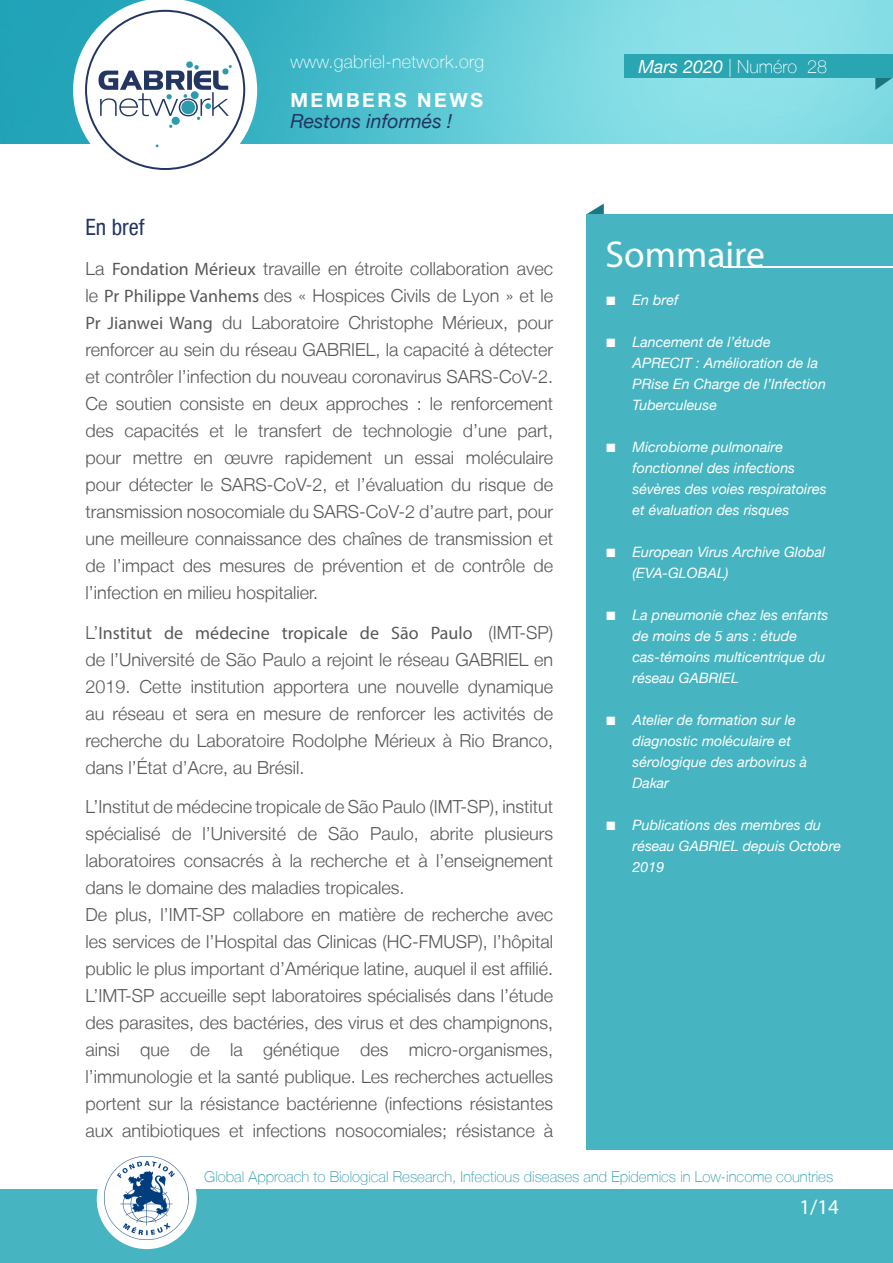
<style>
.page{position:relative;width:893px;height:1263px;background:#fff}
.page>*{position:absolute;margin:0;border:0;box-sizing:border-box;transform-origin:0 0}
.t1{font:37.5px "Myriad Pro";color:#fff}
.t2{font:condensed 22.5px "Helvetica Neue LT";color:#233662}
.t3{font:21px "Myriad Pro";color:#fff}
.t4{font:italic 19.5px "Helvetica Neue LT";color:#233662}
.t5{font:700 19.5px "Helvetica Neue LT";letter-spacing:.13em;color:#fff}
.t6{font:300 18px/27px "Helvetica Neue LT";color:#57585a;text-align:justify}
.t7{font:100 18px "Helvetica Neue LT";letter-spacing:.02em;color:#fff}
.t8{font:100 18px "Helvetica Neue LT";color:#fff}
.t9{font:100 15px "Helvetica Neue LT";color:#2b9bad}
.t10{font:italic 14.25px/21px "Helvetica Neue LT";color:#fff}
.s1{font-family:"Myriad Pro";font-weight:400}
.s2{font-weight:400;font-style:italic}
.s3{font-family:"Arial";font-style:normal;font-size:18px}
</style>
<div class="page">
<div style="left:587px;top:214px;width:306px;height:935px;background:#47b5c1"></div>
<hr style="left:724px;top:267px;width:169px;height:1px;background:#fff">
<img style="left:0;top:0;width:893px;height:143px">
<svg style="left:73px;top:0;width:184px;height:170px"></svg>
<svg style="left:875px;top:77px;width:18px;height:13px"></svg>
<div style="left:624px;top:54px;width:269px;height:23px;background:#2aa5b2"></div>
<div style="left:0;top:1190px;width:893px;height:73px;background:#47b5c1"></div>
<div style="left:97px;top:1149px;width:100px;height:100px;background:#fff;border-radius:50%"></div>
<img style="left:105px;top:1156px;width:83px;height:84px">
<svg style="left:587px;top:204px;width:17px;height:10px"></svg>
<p class="t7" style="left:290px;top:51px;width:195px">www.gabriel-network.org</p>
<p class="t5" style="left:290px;top:88px;width:194px">MEMBERS NEWS</p>
<p class="t4" style="left:290px;top:109px;width:163px">Restons informés !</p>
<p class="t2" style="left:85px;top:214px;width:61px">En bref</p>
<p class="t6" style="left:85px;top:254px;width:469px">La <span class="s1">Fondation Mérieux</span> travaille en étroite collaboration avec le <span class="s1">Pr Philippe Vanhems</span> des « Hospices Civils de Lyon » et le <span class="s1">Pr Jianwei Wang</span> du Laboratoire Christophe Mérieux, pour renforcer au sein du réseau GABRIEL, la capacité à détecter et contrôler l’infection du nouveau coronavirus SARS-CoV-2.<br>Ce soutien consiste en deux approches : le renforcement des capacités et le transfert de technologie d’une part, pour mettre en œuvre rapidement un essai moléculaire pour détecter le SARS-CoV-2, et l’évaluation du risque de transmission nosocomiale du SARS-CoV-2 d’autre part, pour une meilleure connaissance des chaînes de transmission et de l’impact des mesures de prévention et de contrôle de l’infection en milieu hospitalier.</p>
<p class="t6" style="left:85px;top:618px;width:469px">L’<span class="s1">Institut de médecine tropicale de São Paulo</span> (IMT-SP) de l’Université de São Paulo a rejoint le réseau GABRIEL en 2019. Cette institution apportera une nouvelle dynamique au réseau et sera en mesure de renforcer les activités de recherche du Laboratoire Rodolphe Mérieux à Rio Branco, dans l’État d’Acre, au Brésil.</p>
<p class="t6" style="left:85px;top:793px;width:469px">L’Institut de médecine tropicale de São Paulo (IMT-SP), institut spécialisé de l’Université de São Paulo, abrite plusieurs laboratoires consacrés à la recherche et à l’enseignement dans le domaine des maladies tropicales.</p>
<p class="t6" style="left:85px;top:901px;width:469px">De plus, l’IMT-SP collabore en matière de recherche avec les services de l’Hospital das Clinicas (HC-FMUSP), l’hôpital public le plus important d’Amérique latine, auquel il est affilié.<br>L’IMT-SP accueille sept laboratoires spécialisés dans l’étude des parasites, des bactéries, des virus et des champignons, ainsi que de la génétique des micro-organismes, l’immunologie et la santé publique. Les recherches actuelles portent sur la résistance bactérienne (infections résistantes aux antibiotiques et infections nosocomiales; résistance à</p>
<p class="t8" style="left:638px;top:56px;width:190px"><span class="s2">Mars 2020</span> | Numéro 28</p>
<p class="t1" style="left:606px;top:232px;width:161px">Sommaire</p>
<p class="t10" style="left:606px;top:289px;width:74px"><span class="s3">■</span> En bref</p>
<p class="t10" style="left:633px;top:331px;width:195px;text-indent:-27px"><span class="s3">■</span> Lancement de l’étude<br>APRECIT : Amélioration de la<br>PRise En Charge de l’Infection<br>Tuberculeuse</p>
<p class="t10" style="left:633px;top:436px;width:196px;text-indent:-27px"><span class="s3">■</span> Microbiome pulmonaire fonctionnel des infections sévères des voies respiratoires et évaluation des risques</p>
<p class="t10" style="left:633px;top:541px;width:194px;text-indent:-27px"><span class="s3">■</span> European Virus Archive Global (EVA-GLOBAL)</p>
<p class="t10" style="left:633px;top:604px;width:197px;text-indent:-27px"><span class="s3">■</span> La pneumonie chez les enfants de moins de 5 ans : étude cas-témoins multicentrique du réseau GABRIEL</p>
<p class="t10" style="left:633px;top:709px;width:176px;text-indent:-27px"><span class="s3">■</span> Atelier de formation sur le diagnostic moléculaire et sérologique des arbovirus à<br>Dakar</p>
<p class="t10" style="left:633px;top:814px;width:210px;text-indent:-27px"><span class="s3">■</span> Publications des membres du réseau GABRIEL depuis Octobre<br>2019</p>
<p class="t9" style="left:204px;top:1168px;width:630px">Global Approach to Biological Research, Infectious diseases and Epidemics in Low-income countries</p>
<p class="t3" style="left:799px;top:1194px;width:41px">1/14</p>
</div>
